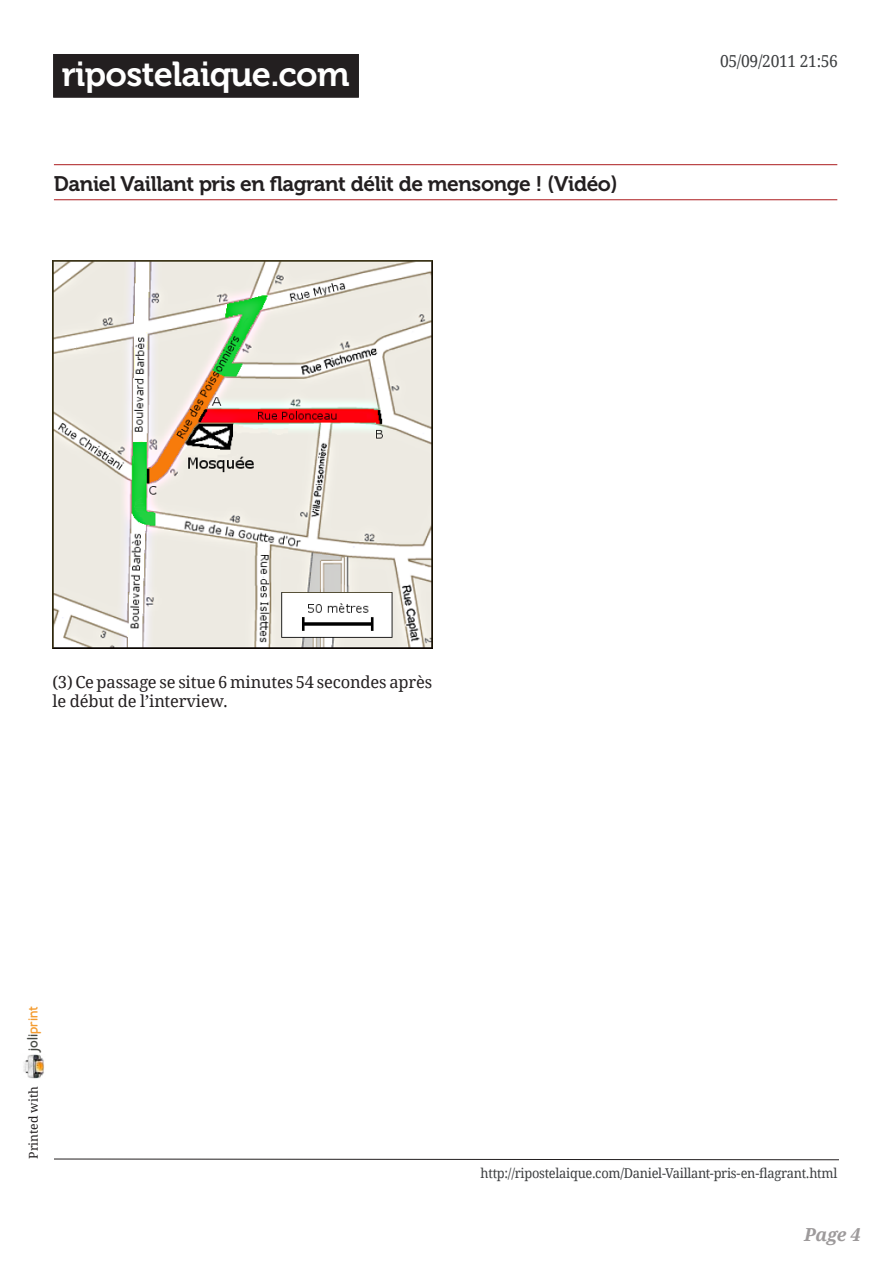
<style>
.page{position:relative;width:893px;height:1263px;background:#fff}
.page>*{position:absolute;margin:0;border:0;box-sizing:border-box;transform-origin:0 0}
.t1{font:34.5px "Museo 700";letter-spacing:-.02em;color:#fff}
.t2{font:21px "Museo 700";letter-spacing:-.02em;color:#231f20}
.t3{font:italic 700 18px "Droid Serif";color:#9d9a9b}
.t4{font:16.5px/19.8px "Droid Serif";letter-spacing:-.01em;color:#231f20}
.t5{font:16.5px "Droid Serif";letter-spacing:-.02em;color:#3c3e40;scale:.95 1}
.t6{font:700 13.65px "Candela";color:#f49c30}
.t7{font:13.5px "Droid Serif";letter-spacing:-.02em;color:#3c3e40;scale:.95 1}
.t8{font:12.15px "Droid Serif";color:#231f20}
.s1{color:#464943}
</style>
<div class="page">
<img style="left:23px;top:1054px;width:21px;height:25px">
<div style="left:53px;top:54px;width:306px;height:44px;background:#514d4e"></div>
<div style="left:53px;top:54px;width:306px;height:43px;background:#231f20"></div>
<hr style="left:54px;top:164px;width:783px;height:1px;background:#b0272a">
<hr style="left:54px;top:199px;width:783px;height:1px;background:#b0272a">
<img style="left:52px;top:261px;width:380px;height:387px">
<svg style="left:54px;top:1158px;width:785px;height:2px"></svg>
<h1 class="t1" style="left:62px;top:55px;width:289px">ripostelaique.com</h1>
<p class="t2" style="left:54px;top:172px;width:566px">Daniel Vaillant pris en flagrant délit de mensonge ! (Vidéo)</p>
<p class="t5" style="left:720px;top:51px;width:126px">05/09/2011 21:56</p>
<p class="t4" style="left:52px;top:672px;width:381px">(3) Ce passage se situe 6 minutes 54 secondes après le début de l’interview.</p>
<p class="t6" style="left:24px;top:1051px;width:46px;rotate:-90deg"><span class="s1">joli</span>print</p>
<p class="t8" style="left:26px;top:1159px;width:74px;rotate:-90deg">Printed with</p>
<p class="t7" style="left:480px;top:1165px;width:377px">http://ripostelaique.com/Daniel-Vaillant-pris-en-flagrant.html</p>
<p class="t3" style="left:804px;top:1223px;width:58px">Page 4</p>
</div>
